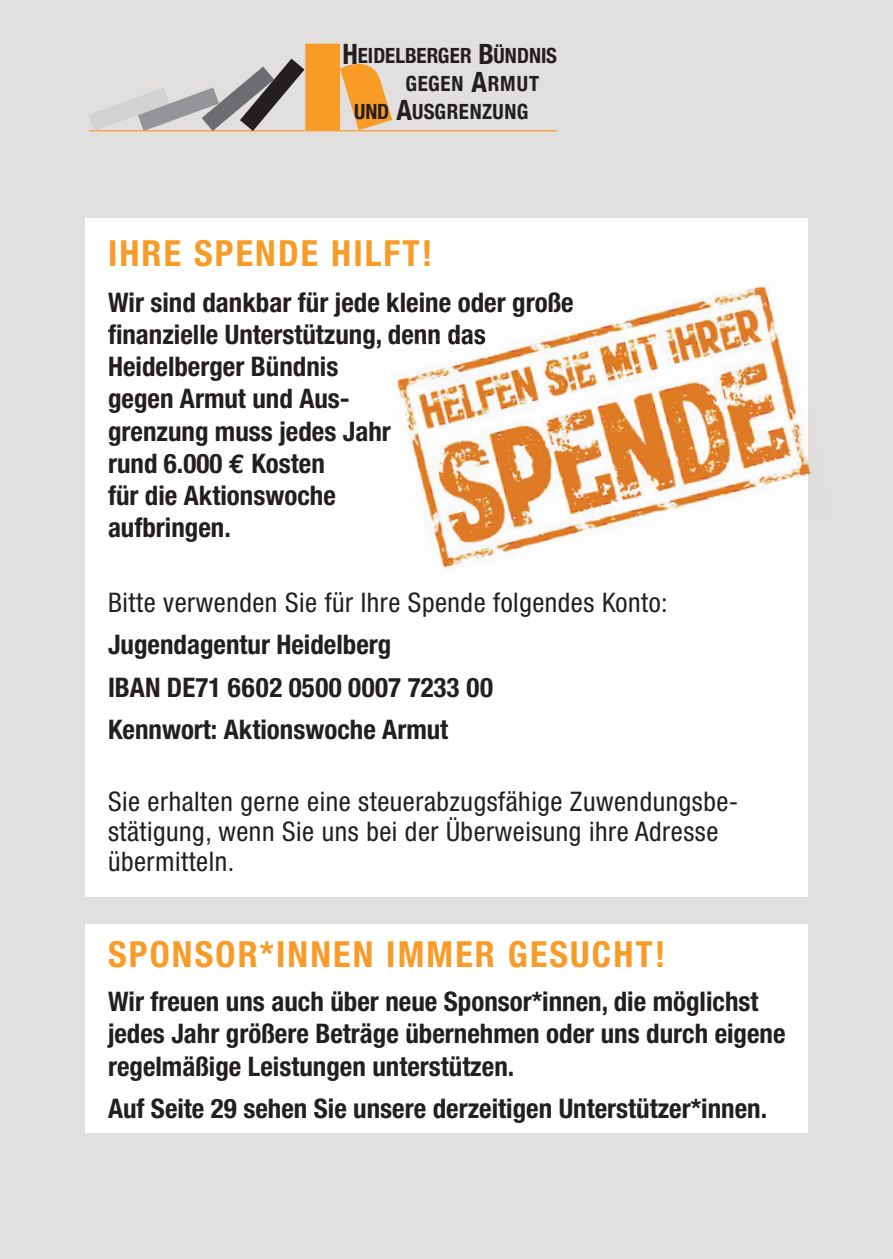
<style>
.page{position:relative;width:893px;height:1259px;background:#e2e0de}
.page>*{position:absolute;margin:0;border:0;box-sizing:border-box;transform-origin:0 0}
.t1{font:700 condensed 36px "Helvetica Neue";letter-spacing:.06em;color:#f89b27}
.t2{font:700 condensed 27px/32.1px "Helvetica Neue";color:#231f20}
.t3{font:condensed 27px/30px "Helvetica Neue";letter-spacing:.02em;color:#231f20}
.t4{font:700 condensed 21px "Helvetica Neue";letter-spacing:.01em;color:#231f20}
.t5{font:700 condensed 21px "Helvetica Neue";letter-spacing:.04em;color:#231f20}
.s1{font-size:27.9px}
.s2{font-family:"Euro Mono";font-stretch:normal}
</style>
<div class="page">
<div style="left:85px;top:218px;width:723px;height:679px;background:#fff"></div>
<div style="left:85px;top:924px;width:723px;height:209px;background:#fff"></div>
<img style="left:808px;top:463px;width:3px;height:12px">
<img style="left:394px;top:286px;width:414px;height:283px">
<img style="left:560px;top:314px;width:14px;height:3px">
<img style="left:394px;top:330px;width:92px;height:19px">
<hr style="left:89px;top:130px;width:468px;height:1px;background:#f89b27">
<svg style="left:89px;top:44px;width:303px;height:87px"></svg>
<p class="t4" style="left:342px;top:38px;width:216px"><span class="s1">H</span>EIDELBERGER <span class="s1">B</span>ÜNDNIS</p>
<p class="t5" style="left:406px;top:66px;width:135px">GEGEN <span class="s1">A</span>RMUT</p>
<p class="t4" style="left:354px;top:94px;width:176px">UND <span class="s1">A</span>USGRENZUNG</p>
<h1 class="t1" style="left:108px;top:231px;width:326px">IHRE SPENDE HILFT!</h1>
<p class="t2" style="left:108px;top:286px;width:467px">Wir sind dankbar für jede kleine oder große finanzielle Unterstützung, denn das<br>Heidelberger Bündnis<br>gegen Armut und Aus-<br>grenzung muss jedes Jahr<br>rund 6.000 <span class="s2">€</span> Kosten<br>für die Aktionswoche<br>aufbringen.</p>
<p class="t3" style="left:108px;top:587px;width:561px">Bitte verwenden Sie für Ihre Spende folgendes Konto:</p>
<p class="t2" style="left:108px;top:623px;width:386px;line-height:42.3px">Jugendagentur Heidelberg<br>IBAN DE71 6602 0500 0007 7233 00<br>Kennwort: Aktionswoche Armut</p>
<p class="t3" style="left:108px;top:786px;width:632px">Sie erhalten gerne eine steuerabzugsfähige Zuwendungsbe&shy;stätigung, wenn Sie uns bei der Überweisung ihre Adresse übermitteln.</p>
<h1 class="t1" style="left:108px;top:932px;width:559px">SPONSOR*INNEN IMMER GESUCHT!</h1>
<p class="t2" style="left:108px;top:985px;width:679px">Wir freuen uns auch über neue Sponsor*innen, die möglichst jedes Jahr größere Beträge übernehmen oder uns durch eigene regelmäßige Leistungen unterstützen.</p>
<p class="t2" style="left:108px;top:1092px;width:661px">Auf Seite 29 sehen Sie unsere derzeitigen Unterstützer*innen.</p>
</div>
